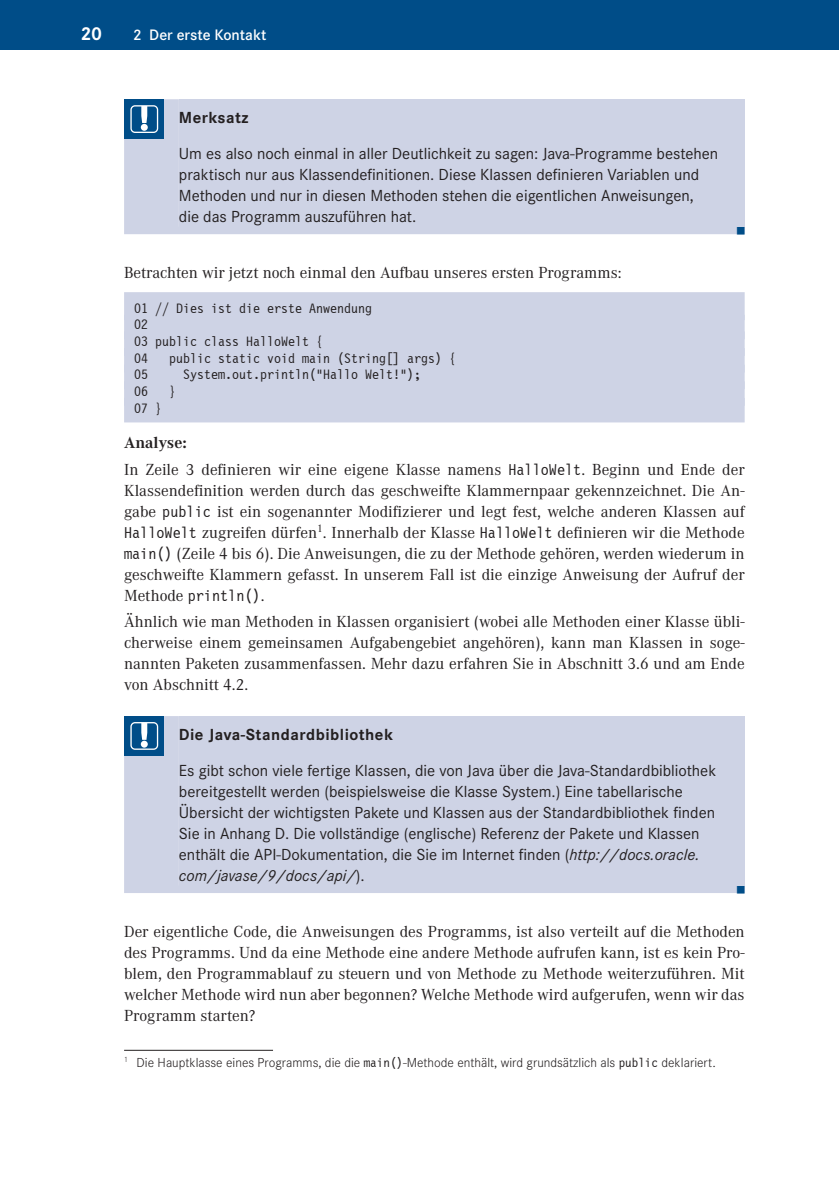
<style>
.page{position:relative;width:839px;height:1191px;background:#fff}
.page>*{position:absolute;margin:0;border:0;box-sizing:border-box;transform-origin:0 0}
.t1{font:700 19.25px "Corporate S Pro";color:#fff}
.t2{font:16.62px/21px "Corporate A Pro";color:#231f20}
.t3{font:16.62px/21px "Corporate S Pro";color:#231f20}
.t4{font:700 16.62px "Corporate S Pro";letter-spacing:.03em;color:#231f20}
.t5{font:16.1px "Letter Gothic 12 Pitch BT";color:#231f20}
.t6{font:600 15.75px "Corporate S Pro";color:#fff}
.t7{font:14px/16.6px "Letter Gothic 12 Pitch BT";color:#231f20}
.t8{font:300 13.65px "Corporate S Pro";color:#231f20}
.s1{font-weight:700}
.s2{font-family:"Letter Gothic 12 Pitch BT";font-size:16.1px}
.s3{font-family:"Corporate A Pro";font-size:16.62px}
.s4{font-style:italic}
.s5{font-family:"Letter Gothic 12 Pitch BT";font-weight:400;font-size:13.12px}
</style>
<div class="page">
<div style="left:0;top:0;width:838px;height:50px;background:#004d88"></div>
<div style="left:124px;top:292px;width:620px;height:28px;background:#ced3e5"></div>
<div style="left:124px;top:315px;width:620px;height:24px;background:#ced3e5"></div>
<div style="left:124px;top:331px;width:620px;height:25px;background:#ced3e5"></div>
<div style="left:124px;top:348px;width:620px;height:24px;background:#ced3e5"></div>
<div style="left:124px;top:365px;width:620px;height:24px;background:#ced3e5"></div>
<div style="left:124px;top:381px;width:620px;height:25px;background:#ced3e5"></div>
<div style="left:124px;top:398px;width:620px;height:24px;background:#ced3e5"></div>
<div style="left:124px;top:99px;width:613px;height:135px;background:#ced3e5"></div>
<div style="left:179px;top:99px;width:565px;height:128px;background:#ced3e5"></div>
<div style="left:124px;top:99px;width:40px;height:40px;background:#004d88"></div>
<svg style="left:130px;top:105px;width:28px;height:28px"></svg>
<div style="left:124px;top:716px;width:613px;height:177px;background:#ced3e5"></div>
<div style="left:179px;top:716px;width:565px;height:169px;background:#ced3e5"></div>
<div style="left:124px;top:716px;width:40px;height:40px;background:#004d88"></div>
<svg style="left:130px;top:722px;width:28px;height:28px"></svg>
<hr style="left:124px;top:1049px;width:149px;height:1px;background:#231f20">
<svg style="left:737px;top:227px;width:7px;height:7px"></svg>
<svg style="left:737px;top:885px;width:7px;height:8px"></svg>
<p class="t1" style="left:81px;top:18px;width:22px">20</p>
<p class="t6" style="left:133px;top:23px;width:134px">2 Der erste Kontakt</p>
<p class="t4" style="left:179px;top:104px;width:71px">Merksatz</p>
<p class="t3" style="left:179px;top:141px;width:541px">Um es also noch einmal in aller Deutlichkeit zu sagen: Java-Programme bestehen praktisch nur aus Klassendefinitionen. Diese Klassen definieren Variablen und Methoden und nur in diesen Methoden stehen die eigentlichen Anweisungen,<br>die das Programm auszuführen hat.</p>
<p class="t2" style="left:124px;top:261px;width:499px">Betrachten wir jetzt noch einmal den Aufbau unseres ersten Programms:</p>
<p class="t7" style="left:134px;top:300px;width:239px">01 // Dies ist die erste Anwendung<br>02<br>03 public class HalloWelt {<br>04</p>
<p class="t7" style="left:169px;top:350px;width:288px">public static void main (String[] args) {</p>
<p class="t7" style="left:134px;top:367px;width:15px">05</p>
<p class="t7" style="left:183px;top:367px;width:239px">System.out.println("Hallo Welt!");</p>
<p class="t7" style="left:134px;top:383px;width:15px">06</p>
<p class="t7" style="left:169px;top:383px;width:8px">}</p>
<p class="t7" style="left:134px;top:400px;width:29px">07 }</p>
<p class="t2" style="left:124px;top:429px;width:622px;line-height:26.2px"><span class="s1">Analyse:<br></span>In Zeile 3 definieren wir eine eigene Klasse namens <span class="s2">HalloWelt</span>. Beginn und Ende der</p>
<p class="t2" style="left:124px;top:479px;width:622px">Klassendefinition werden durch das geschweifte Klammernpaar gekennzeichnet. Die An-- gabe <span class="s2">public</span> ist ein sogenannter Modifizierer und legt fest, welche anderen Klassen auf <span class="s2">HalloWelt</span> zugreifen dürfen<sup>1</sup>. Innerhalb der Klasse <span class="s2">HalloWelt</span> definieren wir die Methode <span class="s2">main()</span> (Zeile 4 bis 6). Die Anweisungen, die zu der Methode gehören, werden wiederum in geschweifte Klammern gefasst. In unserem Fall ist die einzige Anweisung der Aufruf der</p>
<p class="t5" style="left:124px;top:586px;width:142px"><span class="s3">Methode</span> println()<span class="s3">.</span></p>
<p class="t2" style="left:124px;top:610px;width:622px;text-align:justify">Ähnlich wie man Methoden in Klassen organisiert (wobei alle Methoden einer Klasse übli&shy;cherweise einem gemeinsamen Aufgabengebiet angehören), kann man Klassen in soge&shy;nannten Paketen zusammenfassen. Mehr dazu erfahren Sie in Abschnitt 3.6 und am Ende von Abschnitt 4.2.</p>
<p class="t4" style="left:179px;top:721px;width:215px">Die Java-Standardbibliothek</p>
<p class="t3" style="left:179px;top:758px;width:539px">Es gibt schon viele fertige Klassen, die von Java über die Java-Standardbibliothek bereitgestellt werden (beispielsweise die Klasse System.) Eine tabellarische Übersicht der wichtigsten Pakete und Klassen aus der Standardbibliothek finden Sie in Anhang D. Die vollständige (englische) Referenz der Pakete und Klassen enthält die API-Dokumentation, die Sie im Internet finden (<span class="s4">http://docs.oracle. com/javase/9/docs/api/</span>).</p>
<p class="t2" style="left:124px;top:920px;width:622px;text-align:justify">Der eigentliche Code, die Anweisungen des Programms, ist also verteilt auf die Methoden des Programms. Und da eine Methode eine andere Methode aufrufen kann, ist es kein Pro&shy;blem, den Programmablauf zu steuern und von Methode zu Methode weiterzuführen. Mit welcher Methode wird nun aber begonnen? Welche Methode wird aufgerufen, wenn wir das Programm starten?</p>
<p class="t8" style="left:124px;top:1052px;width:593px"><sup>1</sup> Die Hauptklasse eines Programms, die die <span class="s5">main()</span>-Methode enthält, wird grundsätzlich als <span class="s5">public</span> deklariert.</p>
</div>
